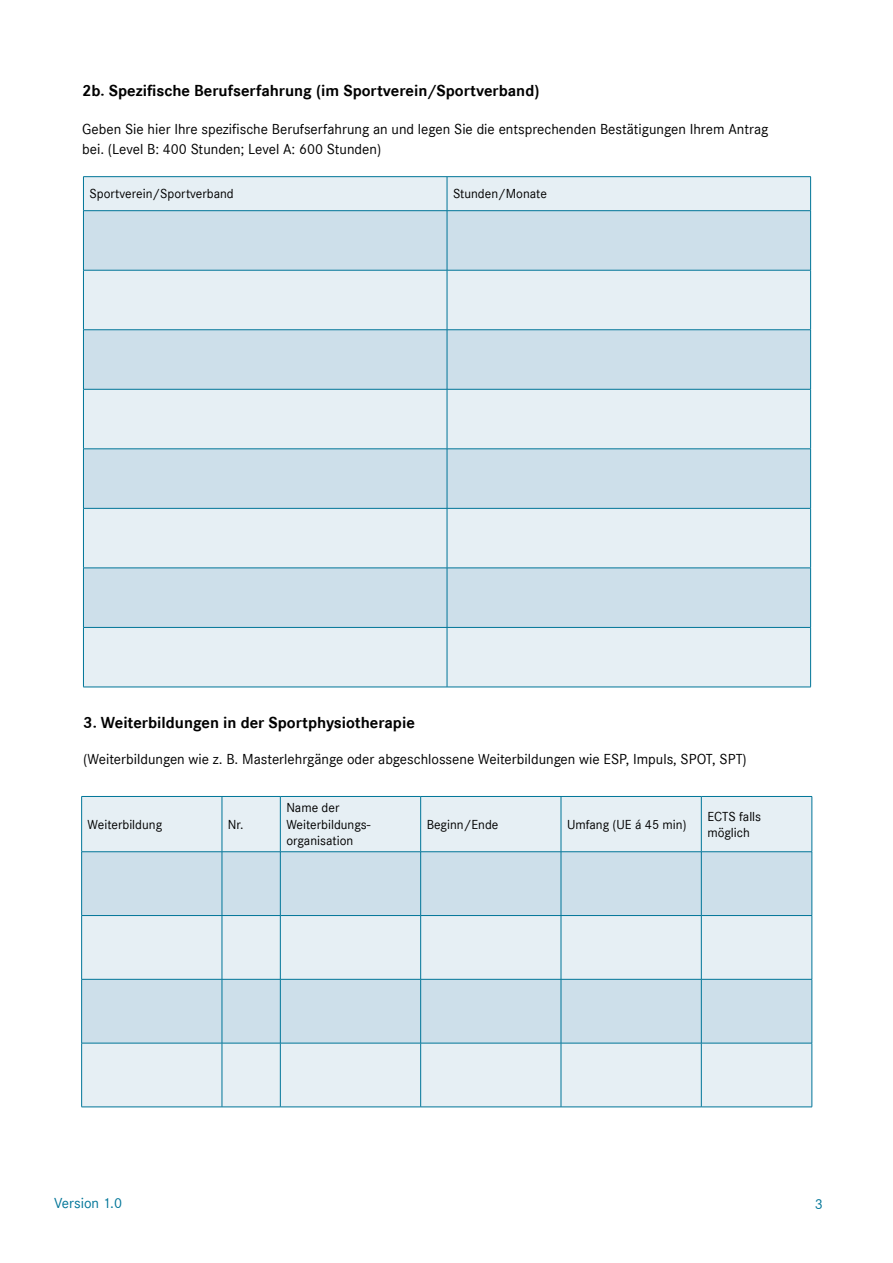
<style>
.page{position:relative;width:893px;height:1263px;background:#fff}
.page>*{position:absolute;margin:0;border:0;box-sizing:border-box;transform-origin:0 0}
.t1{font:700 16.5px "Corporate S";color:#000}
.t2{font:15px/19.8px "Corporate S";color:#000}
.t3{font:15px "Corporate S";color:#007598}
.t4{font:13.5px/16.2px "Corporate S";color:#000}
</style>
<div class="page">
<div style="left:82px;top:797px;width:730px;height:310px;background:#e6eff4"></div>
<svg style="left:82px;top:852px;width:730px;height:191px;background:#d3e3ec"></svg>
<hr style="left:81px;top:796px;width:141px;height:1px;background:#007598">
<hr style="left:81px;top:797px;width:1px;height:54px;background:#007598">
<hr style="left:222px;top:796px;width:58px;height:1px;background:#007598">
<hr style="left:222px;top:797px;width:1px;height:54px;background:#007598">
<hr style="left:280px;top:796px;width:141px;height:1px;background:#007598">
<hr style="left:280px;top:797px;width:1px;height:54px;background:#007598">
<hr style="left:421px;top:796px;width:140px;height:1px;background:#007598">
<hr style="left:420px;top:797px;width:1px;height:54px;background:#007598">
<hr style="left:561px;top:796px;width:140px;height:1px;background:#007598">
<hr style="left:561px;top:797px;width:1px;height:54px;background:#007598">
<hr style="left:701px;top:796px;width:111px;height:1px;background:#007598">
<hr style="left:701px;top:797px;width:1px;height:54px;background:#007598">
<hr style="left:812px;top:797px;width:1px;height:54px;background:#007598">
<hr style="left:81px;top:851px;width:141px;height:1px;background:#007598">
<hr style="left:81px;top:852px;width:1px;height:63px;background:#007598">
<hr style="left:222px;top:851px;width:58px;height:1px;background:#007598">
<hr style="left:222px;top:852px;width:1px;height:63px;background:#007598">
<hr style="left:280px;top:851px;width:141px;height:1px;background:#007598">
<hr style="left:280px;top:852px;width:1px;height:63px;background:#007598">
<hr style="left:421px;top:851px;width:140px;height:1px;background:#007598">
<hr style="left:420px;top:852px;width:1px;height:63px;background:#007598">
<hr style="left:561px;top:851px;width:140px;height:1px;background:#007598">
<hr style="left:561px;top:852px;width:1px;height:63px;background:#007598">
<hr style="left:701px;top:851px;width:111px;height:1px;background:#007598">
<hr style="left:701px;top:852px;width:1px;height:63px;background:#007598">
<hr style="left:812px;top:852px;width:1px;height:63px;background:#007598">
<hr style="left:81px;top:915px;width:141px;height:1px;background:#007598">
<hr style="left:81px;top:916px;width:1px;height:63px;background:#007598">
<hr style="left:222px;top:915px;width:58px;height:1px;background:#007598">
<hr style="left:222px;top:916px;width:1px;height:63px;background:#007598">
<hr style="left:280px;top:915px;width:141px;height:1px;background:#007598">
<hr style="left:280px;top:916px;width:1px;height:63px;background:#007598">
<hr style="left:421px;top:915px;width:140px;height:1px;background:#007598">
<hr style="left:420px;top:916px;width:1px;height:63px;background:#007598">
<hr style="left:561px;top:915px;width:140px;height:1px;background:#007598">
<hr style="left:561px;top:916px;width:1px;height:63px;background:#007598">
<hr style="left:701px;top:915px;width:111px;height:1px;background:#007598">
<hr style="left:701px;top:916px;width:1px;height:63px;background:#007598">
<hr style="left:812px;top:916px;width:1px;height:63px;background:#007598">
<hr style="left:81px;top:979px;width:141px;height:1px;background:#007598">
<hr style="left:81px;top:979px;width:1px;height:64px;background:#007598">
<hr style="left:222px;top:979px;width:58px;height:1px;background:#007598">
<hr style="left:222px;top:979px;width:1px;height:64px;background:#007598">
<hr style="left:280px;top:979px;width:141px;height:1px;background:#007598">
<hr style="left:280px;top:979px;width:1px;height:64px;background:#007598">
<hr style="left:421px;top:979px;width:140px;height:1px;background:#007598">
<hr style="left:420px;top:979px;width:1px;height:64px;background:#007598">
<hr style="left:561px;top:979px;width:140px;height:1px;background:#007598">
<hr style="left:561px;top:979px;width:1px;height:64px;background:#007598">
<hr style="left:701px;top:979px;width:111px;height:1px;background:#007598">
<hr style="left:701px;top:979px;width:1px;height:64px;background:#007598">
<hr style="left:812px;top:979px;width:1px;height:64px;background:#007598">
<hr style="left:81px;top:1043px;width:141px;height:1px;background:#007598">
<hr style="left:81px;top:1043px;width:1px;height:64px;background:#007598">
<hr style="left:222px;top:1043px;width:58px;height:1px;background:#007598">
<hr style="left:222px;top:1043px;width:1px;height:64px;background:#007598">
<hr style="left:280px;top:1043px;width:141px;height:1px;background:#007598">
<hr style="left:280px;top:1043px;width:1px;height:64px;background:#007598">
<hr style="left:421px;top:1043px;width:140px;height:1px;background:#007598">
<hr style="left:420px;top:1043px;width:1px;height:64px;background:#007598">
<hr style="left:561px;top:1043px;width:140px;height:1px;background:#007598">
<hr style="left:561px;top:1043px;width:1px;height:64px;background:#007598">
<hr style="left:701px;top:1043px;width:111px;height:1px;background:#007598">
<hr style="left:701px;top:1043px;width:1px;height:64px;background:#007598">
<hr style="left:812px;top:1043px;width:1px;height:64px;background:#007598">
<hr style="left:81px;top:1107px;width:141px;height:1px;background:#007598">
<hr style="left:222px;top:1107px;width:58px;height:1px;background:#007598">
<hr style="left:280px;top:1107px;width:141px;height:1px;background:#007598">
<hr style="left:421px;top:1107px;width:140px;height:1px;background:#007598">
<hr style="left:561px;top:1107px;width:140px;height:1px;background:#007598">
<hr style="left:701px;top:1107px;width:111px;height:1px;background:#007598">
<div style="left:84px;top:177px;width:726px;height:510px;background:#e6eff4"></div>
<svg style="left:84px;top:211px;width:726px;height:416px;background:#d6e5ed"></svg>
<hr style="left:83px;top:176px;width:364px;height:1px;background:#007598">
<hr style="left:83px;top:177px;width:1px;height:33px;background:#007598">
<hr style="left:447px;top:176px;width:364px;height:1px;background:#007598">
<hr style="left:447px;top:177px;width:1px;height:33px;background:#007598">
<hr style="left:810px;top:177px;width:1px;height:33px;background:#007598">
<hr style="left:83px;top:210px;width:364px;height:1px;background:#007598">
<hr style="left:83px;top:211px;width:1px;height:59px;background:#007598">
<hr style="left:447px;top:210px;width:364px;height:1px;background:#007598">
<hr style="left:447px;top:211px;width:1px;height:59px;background:#007598">
<hr style="left:810px;top:211px;width:1px;height:59px;background:#007598">
<hr style="left:83px;top:270px;width:364px;height:1px;background:#007598">
<hr style="left:83px;top:270px;width:1px;height:60px;background:#007598">
<hr style="left:447px;top:270px;width:364px;height:1px;background:#007598">
<hr style="left:447px;top:270px;width:1px;height:60px;background:#007598">
<hr style="left:810px;top:270px;width:1px;height:60px;background:#007598">
<hr style="left:83px;top:329px;width:364px;height:1px;background:#007598">
<hr style="left:83px;top:330px;width:1px;height:59px;background:#007598">
<hr style="left:447px;top:329px;width:364px;height:1px;background:#007598">
<hr style="left:447px;top:330px;width:1px;height:59px;background:#007598">
<hr style="left:810px;top:330px;width:1px;height:59px;background:#007598">
<hr style="left:83px;top:389px;width:364px;height:1px;background:#007598">
<hr style="left:83px;top:389px;width:1px;height:60px;background:#007598">
<hr style="left:447px;top:389px;width:364px;height:1px;background:#007598">
<hr style="left:447px;top:389px;width:1px;height:60px;background:#007598">
<hr style="left:810px;top:389px;width:1px;height:60px;background:#007598">
<hr style="left:83px;top:449px;width:364px;height:1px;background:#007598">
<hr style="left:83px;top:449px;width:1px;height:59px;background:#007598">
<hr style="left:447px;top:449px;width:364px;height:1px;background:#007598">
<hr style="left:447px;top:449px;width:1px;height:59px;background:#007598">
<hr style="left:810px;top:449px;width:1px;height:59px;background:#007598">
<hr style="left:83px;top:508px;width:364px;height:1px;background:#007598">
<hr style="left:83px;top:508px;width:1px;height:60px;background:#007598">
<hr style="left:447px;top:508px;width:364px;height:1px;background:#007598">
<hr style="left:447px;top:508px;width:1px;height:60px;background:#007598">
<hr style="left:810px;top:508px;width:1px;height:60px;background:#007598">
<hr style="left:83px;top:568px;width:364px;height:1px;background:#007598">
<hr style="left:83px;top:568px;width:1px;height:59px;background:#007598">
<hr style="left:447px;top:568px;width:364px;height:1px;background:#007598">
<hr style="left:447px;top:568px;width:1px;height:59px;background:#007598">
<hr style="left:810px;top:568px;width:1px;height:59px;background:#007598">
<hr style="left:83px;top:627px;width:364px;height:1px;background:#007598">
<hr style="left:83px;top:628px;width:1px;height:59px;background:#007598">
<hr style="left:447px;top:627px;width:364px;height:1px;background:#007598">
<hr style="left:447px;top:628px;width:1px;height:59px;background:#007598">
<hr style="left:810px;top:628px;width:1px;height:59px;background:#007598">
<hr style="left:83px;top:687px;width:364px;height:1px;background:#007598">
<hr style="left:447px;top:687px;width:364px;height:1px;background:#007598">
<p class="t1" style="left:82px;top:81px;width:459px">2b. Spezifische Berufserfahrung (im Sportverein/Sportverband)</p>
<p class="t2" style="left:82px;top:119px;width:688px">Geben Sie hier Ihre spezifische Berufserfahrung an und legen Sie die entsprechenden Bestätigungen Ihrem Antrag bei. (Level B: 400 Stunden; Level A: 600 Stunden)</p>
<p class="t4" style="left:89px;top:186px;width:146px">Sportverein/Sportverband</p>
<p class="t4" style="left:453px;top:186px;width:95px">Stunden/Monate</p>
<p class="t1" style="left:83px;top:713px;width:333px">3. Weiterbildungen in der Sportphysiotherapie</p>
<p class="t2" style="left:83px;top:749px;width:665px">(Weiterbildungen wie z. B. Masterlehrgänge oder abgeschlossene Weiterbildungen wie ESP, Impuls, SPOT, SPT)</p>
<p class="t4" style="left:88px;top:816px;width:76px">Weiterbildung</p>
<p class="t4" style="left:228px;top:816px;width:17px">Nr.</p>
<p class="t4" style="left:286px;top:800px;width:86px">Name der<br>Weiterbildungs&shy;organisation</p>
<p class="t4" style="left:427px;top:816px;width:73px">Beginn/Ende</p>
<p class="t4" style="left:567px;top:816px;width:121px">Umfang (UE á 45 min)</p>
<p class="t4" style="left:707px;top:808px;width:55px">ECTS falls möglich</p>
<p class="t3" style="left:54px;top:1194px;width:70px">Version 1.0</p>
<p class="t3" style="left:815px;top:1196px;width:9px">3</p>
</div>
